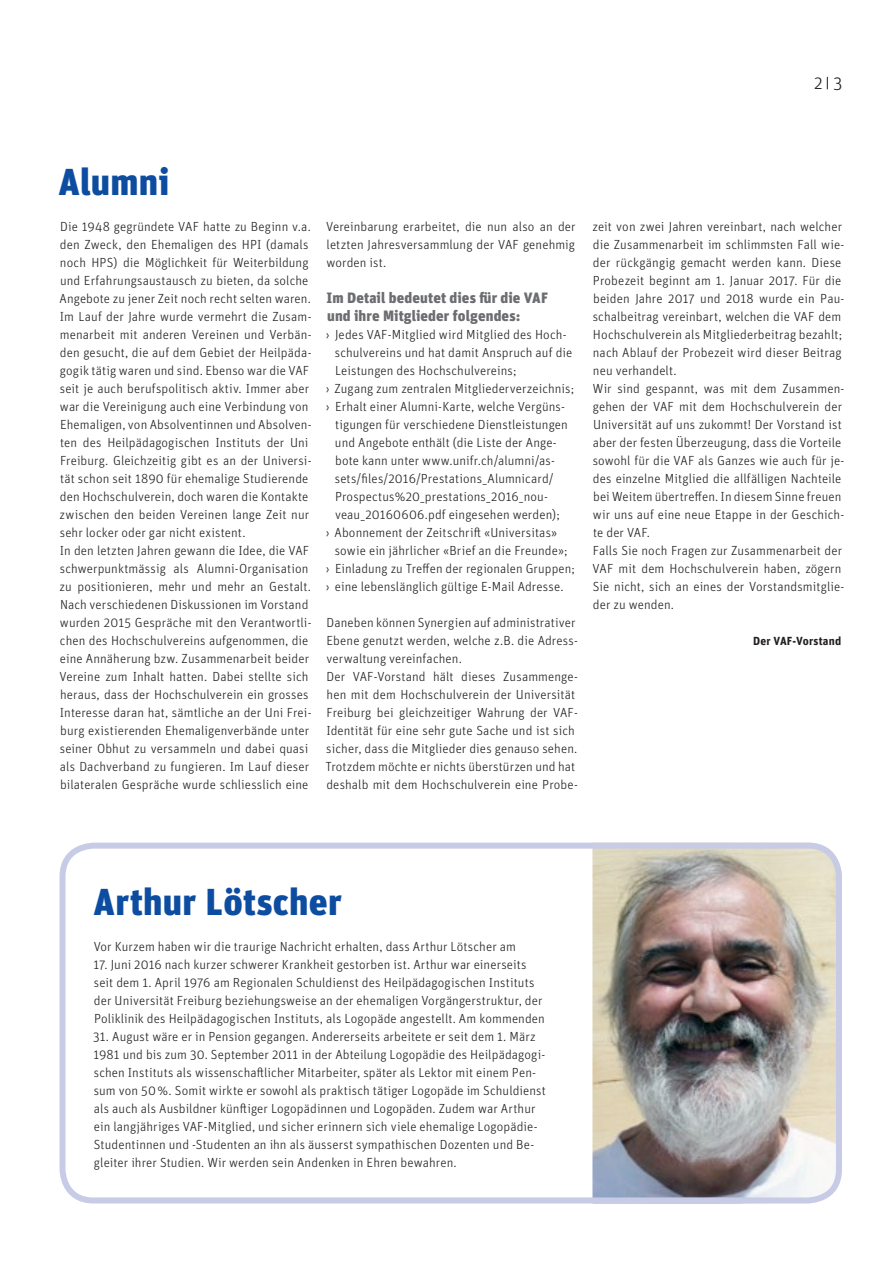
<style>
.page{position:relative;width:893px;height:1263px;background:#fff}
.page>*{position:absolute;margin:0;border:0;box-sizing:border-box;transform-origin:0 0}
.t1{font:900 37.5px "Unit OT";letter-spacing:.005em;color:#0d4da1}
.t2{font:300 18px "Unit OT";color:#231f20}
.t3{font:900 15px/18px "Unit OT";letter-spacing:.01em;color:#6c6d70}
.t4{font:300 13.2px/18px "Unit OT";letter-spacing:.005em;color:#231f20}
.t5{font:700 11.7px "Unit OT";letter-spacing:.015em;color:#231f20}
</style>
<div class="page">
<svg style="left:827px;top:77px;width:1px;height:12px"></svg>
<img style="left:592px;top:843px;width:247px;height:353px">
<div style="left:60px;top:843px;width:782px;height:360px;border:6px solid #c7cbe6;border-radius:31px"></div>
<h2 class="t2" style="left:814px;top:72px;width:30px">2 3</h2>
<h1 class="t1" style="left:59px;top:157px;width:112px">Alumni</h1>
<p class="t4" style="left:59px;top:217px;width:254px">Die 1948 gegründete VAF hatte zu Beginn v.a. den Zweck, den Ehemaligen des HPI (damals noch HPS) die Möglichkeit für Weiterbildung und Erfahrungsaustausch zu bieten, da solche Angebote zu jener Zeit noch recht selten waren.<br>Im Lauf der Jahre wurde vermehrt die Zusam&shy;menarbeit mit anderen Vereinen und Verbän&shy;den gesucht, die auf dem Gebiet der Heilpäda&shy;gogik tätig waren und sind. Ebenso war die VAF seit je auch berufspolitisch aktiv. Immer aber war die Vereinigung auch eine Verbindung von Ehemaligen, von Absolventinnen und Absolven&shy;ten des Heilpädagogischen Instituts der Uni Freiburg. Gleichzeitig gibt es an der Universi&shy;tät schon seit 1890 für ehemalige Studierende den Hochschulverein, doch waren die Kontakte zwischen den beiden Vereinen lange Zeit nur sehr locker oder gar nicht existent.<br>In den letzten Jahren gewann die Idee, die VAF schwerpunktmässig als Alumni-Organisation zu positionieren, mehr und mehr an Gestalt.<br>Nach verschiedenen Diskussionen im Vorstand wurden 2015 Gespräche mit den Verantwortli&shy;chen des Hochschulvereins aufgenommen, die eine Annäherung bzw. Zusammenarbeit beider Vereine zum Inhalt hatten. Dabei stellte sich heraus, dass der Hochschulverein ein grosses Interesse daran hat, sämtliche an der Uni Frei&shy;burg existierenden Ehemaligenverbände unter seiner Obhut zu versammeln und dabei quasi als Dachverband zu fungieren. Im Lauf dieser bilateralen Gespräche wurde schliesslich eine</p>
<p class="t4" style="left:326px;top:217px;width:251px;text-align:justify">Vereinbarung erarbeitet, die nun also an der letzten Jahresversammlung der VAF genehmig worden ist.</p>
<p class="t3" style="left:327px;top:288px;width:223px">Im Detail bedeutet dies für die VAF und ihre Mitglieder folgendes:</p>
<p class="t4" style="left:326px;top:325px;width:242px">› Jedes VAF-Mitglied wird Mitglied des Hoch-</p>
<p class="t4" style="left:335px;top:343px;width:239px">schulvereins und hat damit Anspruch auf die</p>
<p class="t4" style="left:335px;top:361px;width:183px">Leistungen des Hochschulvereins;</p>
<p class="t4" style="left:326px;top:379px;width:250px">› Zugang zum zentralen Mitgliederverzeichnis;</p>
<p class="t4" style="left:326px;top:397px;width:241px">› Erhalt einer Alumni-Karte, welche Vergüns-</p>
<p class="t4" style="left:335px;top:415px;width:234px">tigungen für verschiedene Dienstleistungen</p>
<p class="t4" style="left:335px;top:433px;width:223px">und Angebote enthält (die Liste der Ange-</p>
<p class="t4" style="left:335px;top:451px;width:221px">bote kann unter www.unifr.ch/alumni/as-</p>
<p class="t4" style="left:335px;top:469px;width:220px">sets/files/2016/Prestations_Alumnicard/</p>
<p class="t4" style="left:335px;top:487px;width:215px">Prospectus%20_prestations_2016_nou-</p>
<p class="t4" style="left:335px;top:505px;width:226px">veau_20160606.pdf eingesehen werden);</p>
<p class="t4" style="left:326px;top:523px;width:233px">› Abonnement der Zeitschrift «Universitas»</p>
<p class="t4" style="left:335px;top:541px;width:234px">sowie ein jährlicher «Brief an die Freunde»;</p>
<p class="t4" style="left:326px;top:559px;width:251px">› Einladung zu Treffen der regionalen Gruppen;</p>
<p class="t4" style="left:326px;top:577px;width:239px">› eine lebenslänglich gültige E-Mail Adresse.</p>
<p class="t4" style="left:325px;top:613px;width:254px">Daneben können Synergien auf administrativer Ebene genutzt werden, welche z.B. die Adress&shy;verwaltung vereinfachen.<br>Der VAF-Vorstand hält dieses Zusammenge&shy;hen mit dem Hochschulverein der Universität Freiburg bei gleichzeitiger Wahrung der VAF-Identität für eine sehr gute Sache und ist sich sicher, dass die Mitglieder dies genauso sehen.<br>Trotzdem möchte er nichts überstürzen und hat deshalb mit dem Hochschulverein eine Probe-</p>
<p class="t4" style="left:593px;top:217px;width:253px">zeit von zwei Jahren vereinbart, nach welcher die Zusammenarbeit im schlimmsten Fall wie&shy;der rückgängig gemacht werden kann. Diese Probezeit beginnt am 1. Januar 2017. Für die beiden Jahre 2017 und 2018 wurde ein Pau&shy;schalbeitrag vereinbart, welchen die VAF dem Hochschulverein als Mitgliederbeitrag bezahlt; nach Ablauf der Probezeit wird dieser Beitrag neu verhandelt.<br>Wir sind gespannt, was mit dem Zusammen&shy;gehen der VAF mit dem Hochschulverein der Universität auf uns zukommt! Der Vorstand ist aber der festen Überzeugung, dass die Vorteile sowohl für die VAF als Ganzes wie auch für je&shy;des einzelne Mitglied die allfälligen Nachteile bei Weitem übertreffen. In diesem Sinne freuen wir uns auf eine neue Etappe in der Geschich&shy;te der VAF.<br>Falls Sie noch Fragen zur Zusammenarbeit der VAF mit dem Hochschulverein haben, zögern Sie nicht, sich an eines der Vorstandsmitglie&shy;der zu wenden.</p>
<p class="t5" style="left:753px;top:633px;width:90px">Der VAF-Vorstand</p>
<h1 class="t1" style="left:94px;top:877px;width:250px">Arthur Lötscher</h1>
<p class="t4" style="left:94px;top:937px;width:424px">Vor Kurzem haben wir die traurige Nachricht erhalten, dass Arthur Lötscher am</p>
<p class="t4" style="left:93px;top:955px;width:453px">17. Juni 2016 nach kurzer schwerer Krankheit gestorben ist. Arthur war einerseits seit dem 1. April 1976 am Regionalen Schuldienst des Heilpädagogischen Instituts der Universität Freiburg beziehungsweise an der ehemaligen Vorgängerstruktur, der Poliklinik des Heilpädagogischen Instituts, als Logopäde angestellt. Am kommenden</p>
<p class="t4" style="left:93px;top:1027px;width:454px">31. August wäre er in Pension gegangen. Andererseits arbeitete er seit dem 1. März 1981 und bis zum 30. September 2011 in der Abteilung Logopädie des Heilpädagogi&shy;schen Instituts als wissenschaftlicher Mitarbeiter, später als Lektor mit einem Pen&shy;sum von 50%. Somit wirkte er sowohl als praktisch tätiger Logopäde im Schuldienst als auch als Ausbildner künftiger Logopädinnen und Logopäden. Zudem war Arthur ein langjähriges VAF-Mitglied, und sicher erinnern sich viele ehemalige Logopädie-Studentinnen und -Studenten an ihn als äusserst sympathischen Dozenten und Be&shy;gleiter ihrer Studien. Wir werden sein Andenken in Ehren bewahren.</p>
</div>
